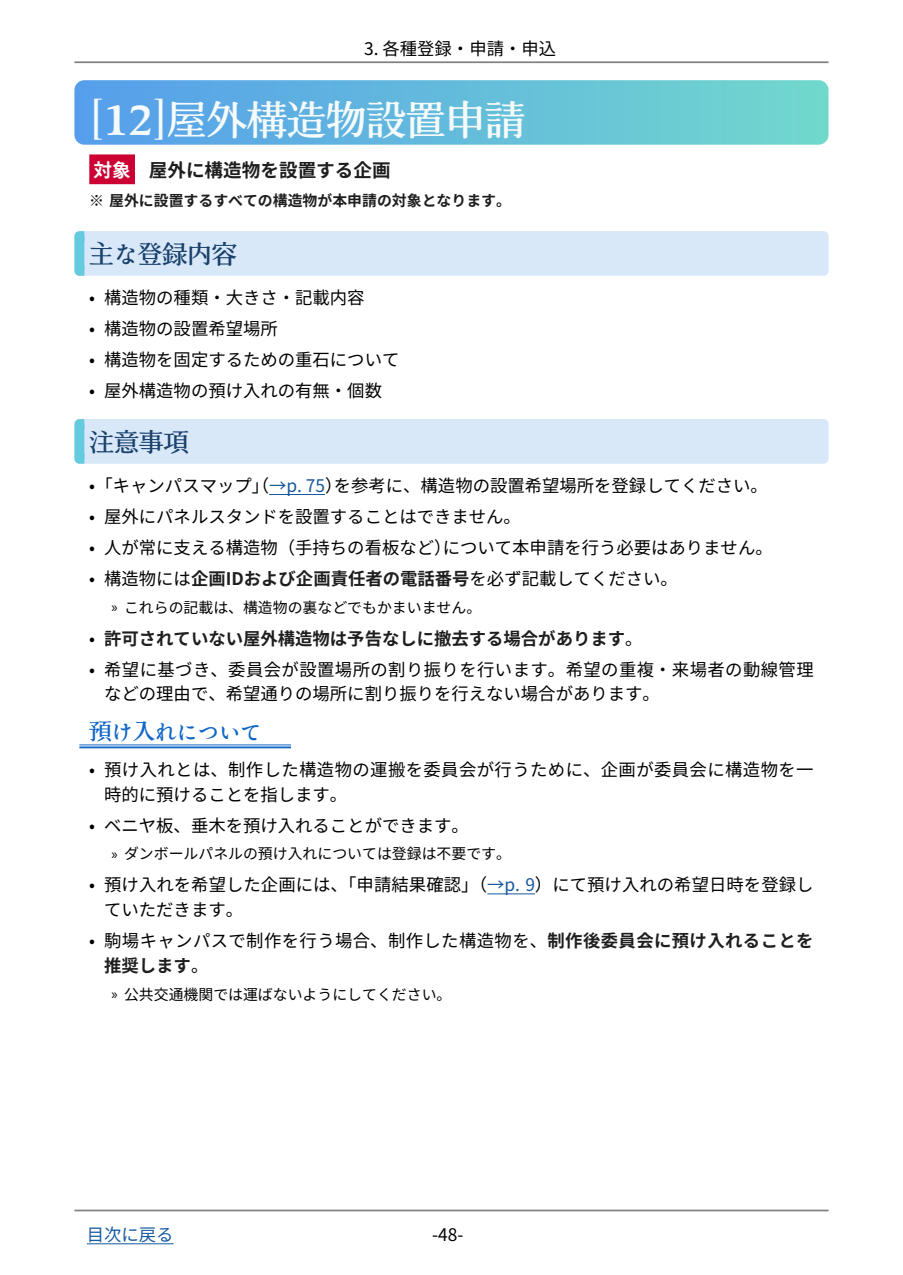
<style>
.page{position:relative;width:903px;height:1275px;background:#fff}
.page>*{position:absolute;margin:0;border:0;box-sizing:border-box;transform-origin:0 0}
.t1{font:600 45.32px "Classica Pro";color:#f5fafa}
.t2{font:39.73px "Kinuta Kinuta Mincho Std N B";color:#f5fafa}
.t3{font:39.73px "Classica Pro";color:#f5fafa}
.t4{font:24.85px "Kinuta Kinuta Mincho Std N B";color:#1a416c}
.t5{font:21.18px "Ten Mincho Antique";color:#1066c7}
.t6{font:700 18.55px "Source Han Sans JP";color:#1e1e1e}
.t7{font:700 18.55px "Source Han Sans JP";color:#fff}
.t8{font:17.32px/31px "Source Han Sans JP";color:#000}
.t9{font:17.32px/31px "Source Han Sans JP";letter-spacing:.025em;color:#000}
.t10{font:700 17.32px "Source Han Sans JP";color:#1e1e1e}
.t11{font:17.32px "Source Han Sans JP";color:#15599f}
.t12{font:14.88px "Source Han Sans JP";color:#000}
.t13{font:700 14.88px "Source Han Sans JP";color:#1e1e1e}
.s1{font-weight:400;color:#000}
.s2{font-family:"Ten Mincho Antique";font-size:23.62px}
.s3{color:#15599f}
.s4{font-weight:700;color:#1e1e1e}
.s5{font-family:"Myriad Pro"}
.s6{font-family:"Kinuta Kinuta Mincho Std N B";font-size:22.4px}
</style>
<div class="page">
<hr style="left:74px;top:61px;width:754px;height:2px;background:#000">
<hr style="left:74px;top:1210px;width:754px;height:1px;background:#000">
<hr style="left:87px;top:1243px;width:87px;height:1px;background:#15599f">
<svg style="left:74px;top:80px;width:754px;height:65px;background:#64bbdc"></svg>
<div style="left:89px;top:154px;width:46px;height:30px;background:#c03"></div>
<div style="left:74px;top:231px;width:754px;height:45px;background:#d8e8f9;border-radius:5px"></div>
<div style="left:74px;top:236px;width:10px;height:35px;background:#64cade"></div>
<div style="left:74px;top:419px;width:754px;height:45px;background:#d8e8f9;border-radius:5px"></div>
<div style="left:74px;top:424px;width:10px;height:35px;background:#64cade"></div>
<hr style="left:269px;top:494px;width:56px;height:1px;background:#15599f">
<hr style="left:79px;top:745px;width:212px;height:1px;background:#1066c7">
<hr style="left:79px;top:746px;width:212px;height:2px;background:#1066c7">
<hr style="left:487px;top:893px;width:48px;height:1px;background:#15599f">
<p class="t8" style="left:364px;top:34px;width:193px">3. 各種登録・申請・申込</p>
<h2 class="t3" style="left:89px;top:89px;width:17px">[</h2>
<h2 class="t3" style="left:152px;top:89px;width:17px">]</h2>
<h2 class="t2" style="left:168px;top:95px;width:359px">屋外構造物設置申請</h2>
<h1 class="t1" style="left:105px;top:87px;width:49px">12</h1>
<p class="t7" style="left:94px;top:159px;width:39px">対象</p>
<p class="t13" style="left:89px;top:192px;width:423px"><span class="s1">※</span> 屋外に設置するすべての構造物が本申請の対象となります。</p>
<h3 class="t4" style="left:89px;top:239px;width:149px">主<span class="s2">な</span>登録内容</h3>
<p class="t8" style="left:104px;top:283px;width:262px">構造物の種類・大きさ・記載内容</p>
<p class="t6" style="left:149px;top:159px;width:243px">屋外に構造物を設置する企画</p>
<p class="t8" style="left:89px;top:283px;width:7px">•</p>
<p class="t8" style="left:89px;top:314px;width:7px">•</p>
<p class="t8" style="left:89px;top:345px;width:7px">•</p>
<p class="t8" style="left:104px;top:314px;width:175px">構造物の設置希望場所</p>
<p class="t8" style="left:104px;top:345px;width:297px">構造物を固定するための重石について</p>
<p class="t8" style="left:104px;top:376px;width:279px">屋外構造物の預け入れの有無・個数</p>
<p class="t8" style="left:89px;top:376px;width:7px">•</p>
<h3 class="t4" style="left:89px;top:427px;width:101px">注意事項</h3>
<p class="t8" style="left:104px;top:470px;width:418px;text-indent:-15px">•「キャンパスマップ」（<span class="s3">→p. 75</span>）<br>屋外にパネルスタンドを設置することはできません。</p>
<p class="t8" style="left:334px;top:470px;width:436px">を参考に、構造物の設置希望場所を登録してください。</p>
<p class="t8" style="left:89px;top:501px;width:7px">•</p>
<p class="t8" style="left:89px;top:533px;width:7px">•</p>
<p class="t8" style="left:89px;top:564px;width:7px">•</p>
<p class="t8" style="left:89px;top:623px;width:7px">•</p>
<p class="t8" style="left:89px;top:654px;width:7px">•</p>
<p class="t8" style="left:104px;top:533px;width:349px">人が常に支える構造物（手持ちの看板など）</p>
<p class="t8" style="left:443px;top:533px;width:331px">について本申請を行う必要はありません。</p>
<p class="t8" style="left:104px;top:564px;width:575px">構造物には<span class="s4">企画IDおよび企画責任者の電話番号</span>を必ず記載してください。</p>
<p class="t12" style="left:112px;top:599px;width:371px"><span class="s5">»</span> これらの記載は、構造物の裏などでもかまいません。</p>
<p class="t10" style="left:104px;top:628px;width:540px">許可されていない屋外構造物は予告なしに撤去する場合があります<span class="s1">。</span></p>
<p class="t9" style="left:104px;top:654px;width:711px">希望に基づき、委員会が設置場所の割り振りを行います。希望の重複・来場者の動線管理</p>
<p class="t8" style="left:104px;top:679px;width:557px">などの理由で、希望通りの場所に割り振りを行えない場合があります。</p>
<p class="t5" style="left:89px;top:720px;width:173px"><span class="s6">預</span>け<span class="s6">入</span>れについて</p>
<p class="t9" style="left:104px;top:754px;width:711px">預け入れとは、制作した構造物の運搬を委員会が行うために、企画が委員会に構造物を一</p>
<p class="t8" style="left:89px;top:754px;width:7px">•</p>
<p class="t8" style="left:89px;top:810px;width:7px">•</p>
<p class="t8" style="left:89px;top:870px;width:7px">•</p>
<p class="t8" style="left:89px;top:926px;width:7px">•</p>
<p class="t8" style="left:104px;top:779px;width:366px">時的に預けることを指します。<br>ベニヤ板、垂木を預け入れることができます。</p>
<p class="t12" style="left:112px;top:846px;width:401px"><span class="s5">»</span> ダンボールパネルの預け入れについては登録は不要です。</p>
<p class="t8" style="left:104px;top:870px;width:711px">預け入れを希望した企画には、「申請結果確認」（<span class="s3">→p</span> ）<span class="s3">9 .</span> にて預け入れの希望日時を登録し</p>
<p class="t9" style="left:104px;top:895px;width:711px">ていただきます。<br>駒場キャンパスで制作を行う場合、制作した構造物を、<span class="s4">制作後委員会に預け入れることを</span></p>
<p class="t10" style="left:104px;top:956px;width:106px">推奨します<span class="s1">。</span></p>
<p class="t12" style="left:112px;top:986px;width:341px"><span class="s5">»</span> 公共交通機関では運ばないようにしてください。</p>
<p class="t11" style="left:87px;top:1225px;width:88px">目次に戻る</p>
<p class="t8" style="left:432px;top:1220px;width:33px">-48-</p>
</div>
